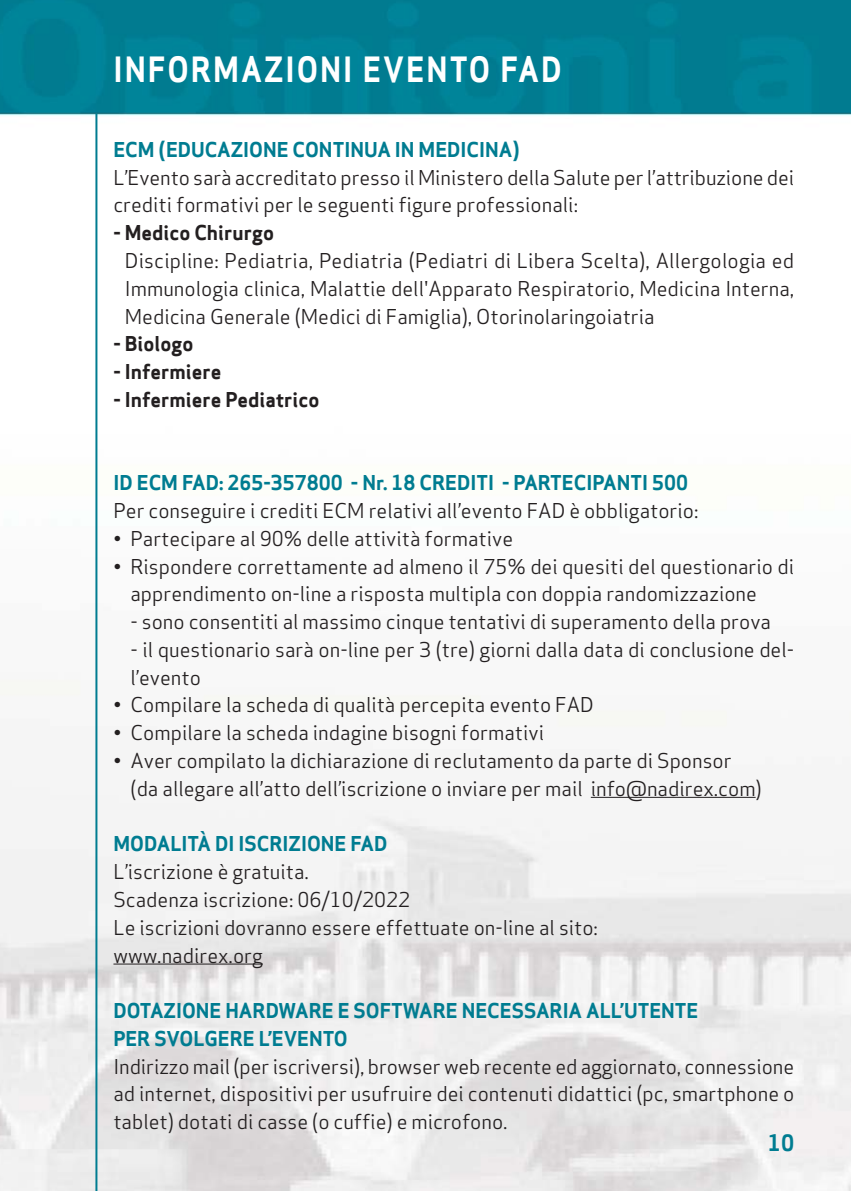
<style>
.page{position:relative;width:851px;height:1191px;background:#fff}
.page>*{position:absolute;margin:0;border:0;box-sizing:border-box;transform-origin:0 0}
.t1{font:34px "Apex Sans Bold T";letter-spacing:.065em;color:#fff;scale:.91 1}
.t2{font:22px "Apex Sans Bold T";color:#007c91}
.t3{font:20px/27.8px "Apex Sans";color:#231f20}
.t4{font:20px/27.8px "Apex Sans Bold T";color:#007c91}
.t5{font:20px "Apex Sans Bold T";color:#231f20}
</style>
<div class="page">
<img style="left:0;top:0;width:850px;height:1191px">
<hr style="left:590px;top:797px;width:165px;height:1px;background:#231f20">
<hr style="left:113px;top:963px;width:150px;height:1px;background:#231f20">
<hr style="left:95px;top:113px;width:2px;height:1078px;background:#007c91">
<h1 class="t1" style="left:113px;top:57px;width:494px">INFORMAZIONI EVENTO FAD</h1>
<p class="t4" style="left:113px;top:138px;width:408px">ECM (EDUCAZIONE CONTINUA IN MEDICINA)</p>
<p class="t3" style="left:113px;top:166px;width:682px">L’Evento sarà accreditato presso il Ministero della Salute per l’attribuzione dei crediti formativi per le seguenti figure professionali:</p>
<p class="t5" style="left:113px;top:225px;width:162px">- Medico Chirurgo</p>
<p class="t3" style="left:125px;top:249px;width:670px;text-align:justify">Discipline: Pediatria, Pediatria (Pediatri di Libera Scelta), Allergologia ed Immunologia clinica, Malattie dell'Apparato Respiratorio, Medicina Interna, Medicina Generale (Medici di Famiglia), Otorinolaringoiatria</p>
<p class="t5" style="left:113px;top:336px;width:81px">- Biologo</p>
<p class="t5" style="left:113px;top:364px;width:109px">- Infermiere</p>
<p class="t5" style="left:113px;top:392px;width:207px">- Infermiere Pediatrico</p>
<p class="t4" style="left:113px;top:471px;width:576px">ID ECM FAD: 265-357800 - Nr. 18 CREDITI - PARTECIPANTI 500</p>
<p class="t3" style="left:113px;top:499px;width:586px">Per conseguire i crediti ECM relativi all’evento FAD è obbligatorio:</p>
<p class="t3" style="left:113px;top:527px;width:401px">• Partecipare al 90% delle attività formative</p>
<p class="t3" style="left:130px;top:555px;width:665px;text-indent:-17px">• Rispondere correttamente ad almeno il 75% dei quesiti del questionario di apprendimento on-line a risposta multipla con doppia randomizzazione</p>
<p class="t3" style="left:130px;top:610px;width:642px">- sono consentiti al massimo cinque tentativi di superamento della prova</p>
<p class="t3" style="left:130px;top:638px;width:665px">- il questionario sarà on-line per 3 (tre) giorni dalla data di conclusione del&shy;l’evento</p>
<p class="t3" style="left:113px;top:693px;width:482px">• Compilare la scheda di qualità percepita evento FAD</p>
<p class="t3" style="left:113px;top:721px;width:432px">• Compilare la scheda indagine bisogni formativi</p>
<p class="t3" style="left:130px;top:749px;width:632px;text-indent:-17px">• Aver compilato la dichiarazione di reclutamento da parte di Sponsor (da allegare all’atto dell’iscrizione o inviare per mail info@nadirex.com)</p>
<p class="t4" style="left:113px;top:832px;width:275px">MODALITÀ DI ISCRIZIONE FAD</p>
<p class="t3" style="left:113px;top:860px;width:486px">L’iscrizione è gratuita.<br>Scadenza iscrizione: 06/10/2022<br>Le iscrizioni dovranno essere effettuate on-line al sito: www.nadirex.org</p>
<p class="t4" style="left:113px;top:999px;width:586px">DOTAZIONE HARDWARE E SOFTWARE NECESSARIA ALL’UTENTE<br>PER SVOLGERE L’EVENTO</p>
<p class="t3" style="left:113px;top:1055px;width:682px;text-align:justify">Indirizzo mail (per iscriversi), browser web recente ed aggiornato, connessione ad internet, dispositivi per usufruire dei contenuti didattici (pc, smartphone o tablet) dotati di casse (o cuffie) e microfono.</p>
<p class="t2" style="left:767px;top:1134px;width:28px">10</p>
</div>
